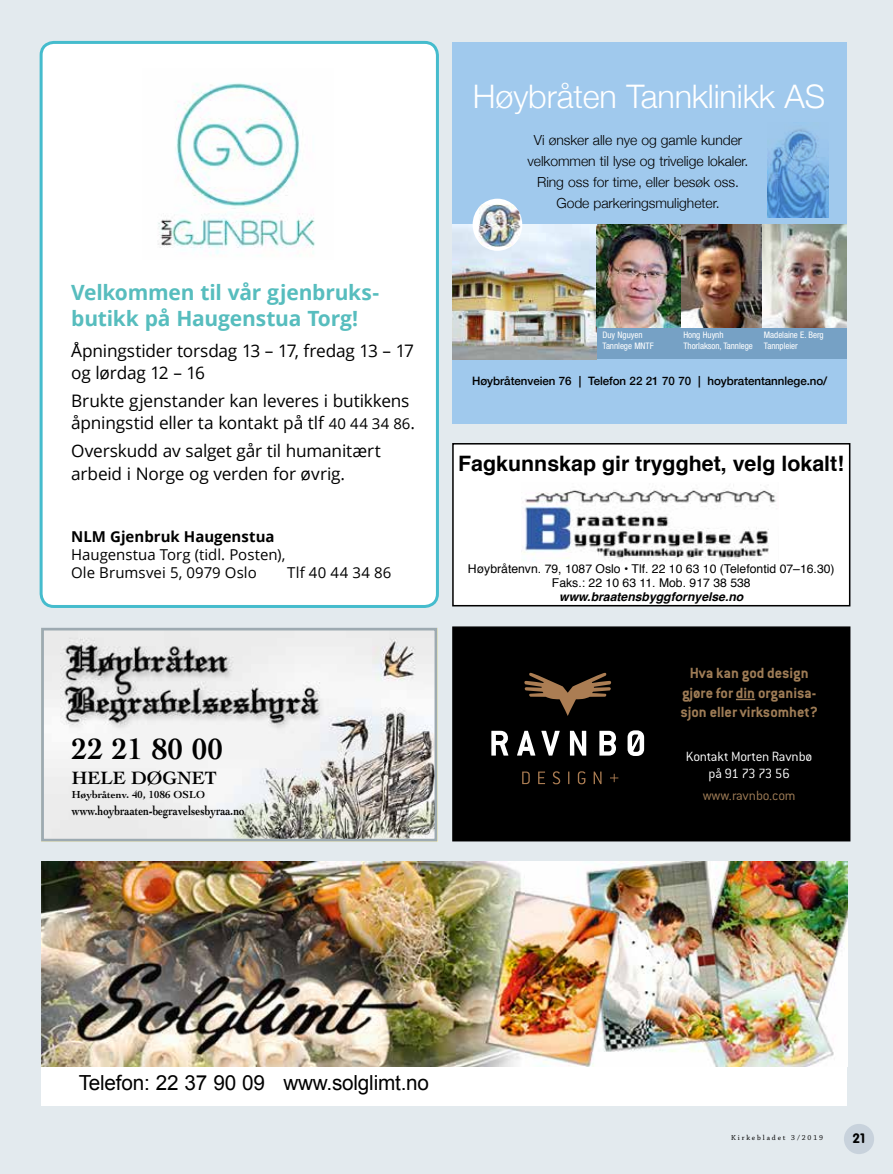
<style>
.page{position:relative;width:893px;height:1174px;background:#e3eaee}
.page>*{position:absolute;margin:0;border:0;box-sizing:border-box;transform-origin:0 0}
.t1{font:300 32.4px "Helvetica Neue";letter-spacing:-.005em;color:#fff}
.t2{font:700 30.9px "Cochin";color:#000}
.t3{font:700 21.3px "Helvetica";color:#000}
.t4{font:700 21px/25.5px "Open Sans";letter-spacing:-.01em;color:#57bdbe}
.t5{font:20.7px "Arial";letter-spacing:-.01em;color:#000}
.t6{font:700 18.75px "Cochin";color:#000}
.t7{font:17.25px/22.5px "Open Sans";letter-spacing:-.01em;color:#000}
.t8{font:700 16.2px/19.5px "Conduit ITC";color:#9e7c56;text-align:center}
.t9{font:15px/18px "Open Sans";color:#000}
.t10{font:700 15px "Open Sans";color:#000}
.t11{font:15px "Open Sans";letter-spacing:.02em;color:#000}
.t12{font:300 14.7px/17.7px "Conduit ITC";letter-spacing:-.015em;color:#fff;text-align:center}
.t13{font:300 14.7px "Conduit ITC";letter-spacing:-.01em;color:#9e7c56}
.t14{font:300 13.95px/20.9px "Helvetica Neue";letter-spacing:-.005em;color:#000;text-align:center}
.t15{font:700 13.5px "Cochin";color:#000;scale:.78 1}
.t16{font:700 13.5px "VAG Rounded";color:#000}
.t17{font:12.15px/13.6px "Helvetica";color:#000;text-align:center}
.t18{font:italic 700 12.15px "Helvetica";color:#000}
.t19{font:12.15px "Optima";color:#000}
.t20{font:500 11.55px "Helvetica Neue";letter-spacing:-.005em;color:#000}
.t21{font:700 10.8px "Cochin";color:#000}
.t22{font:condensed 9px/10.8px "Helvetica Neue LT Std";letter-spacing:-.005em;color:#fff}
.t23{font:7.5px "Chaparral Pro";letter-spacing:.25em;color:#000}
.s1{font-size:15px}
.s2{font-weight:700}
</style>
<div class="page">
<div style="left:42px;top:861px;width:805px;height:245px;background:#fff"></div>
<img style="left:42px;top:861px;width:805px;height:205px">
<img style="left:45px;top:632px;width:388px;height:205px">
<div style="left:41px;top:628px;width:396px;height:213px;border:3px solid #9daab1"></div>
<svg style="left:422px;top:826px;width:8px;height:8px"></svg>
<div style="left:452px;top:443px;width:398px;height:162px;background:#fff"></div>
<img style="left:523px;top:485px;width:253px;height:76px">
<div style="left:452px;top:443px;width:398px;height:163px;border:2px solid #000"></div>
<div style="left:41px;top:42px;width:396px;height:564px;background:#fff;border-radius:13px"></div>
<div style="left:40px;top:41px;width:399px;height:567px;border:3px solid #45bccd;border-radius:13px"></div>
<div style="left:452px;top:42px;width:395px;height:382px;background:#a0c9ed"></div>
<div style="left:453px;top:225px;width:394px;height:134px;background:#76a1c5"></div>
<img style="left:767px;top:128px;width:61px;height:90px">
<img style="left:453px;top:225px;width:143px;height:134px">
<div style="left:473px;top:199px;width:49px;height:52px;background:#fff;border-radius:50%"></div>
<img style="left:479px;top:204px;width:41px;height:42px">
<img style="left:596px;top:225px;width:251px;height:102px">
<img style="left:158px;top:83px;width:157px;height:173px">
<div style="left:452px;top:626px;width:398px;height:215px;background:#000;border:1px solid #000"></div>
<svg style="left:491px;top:731px;width:17px;height:24px"></svg>
<svg style="left:517px;top:731px;width:18px;height:24px"></svg>
<svg style="left:541px;top:731px;width:19px;height:24px"></svg>
<svg style="left:570px;top:731px;width:16px;height:24px"></svg>
<svg style="left:599px;top:731px;width:17px;height:24px"></svg>
<svg style="left:628px;top:730px;width:16px;height:26px"></svg>
<svg style="left:524px;top:672px;width:87px;height:44px"></svg>
<svg style="left:522px;top:771px;width:8px;height:13px"></svg>
<svg style="left:538px;top:771px;width:7px;height:13px"></svg>
<svg style="left:553px;top:771px;width:7px;height:13px"></svg>
<svg style="left:568px;top:771px;width:1px;height:13px"></svg>
<svg style="left:578px;top:771px;width:7px;height:13px"></svg>
<svg style="left:594px;top:771px;width:7px;height:13px"></svg>
<svg style="left:610px;top:773px;width:8px;height:9px"></svg>
<svg style="left:736px;top:699px;width:19px;height:1px"></svg>
<div style="left:844px;top:1123px;width:30px;height:31px;background:#c8d2dc;border-radius:50%"></div>
<h1 class="t1" style="left:473px;top:71px;width:354px">Høybråten Tannklinikk AS</h1>
<p class="t14" style="left:528px;top:129px;width:222px">Vi ønsker alle nye og gamle kunder velkommen til lyse og trivelige lokaler.<br>Ring oss for time, eller besøk oss.<br>Gode parkeringsmuligheter.</p>
<p class="t4" style="left:71px;top:279px;width:309px">Velkommen til vår gjenbruks&shy;butikk på Haugenstua Torg!</p>
<p class="t7" style="left:71px;top:339px;width:344px">Åpningstider torsdag 13 – 17, fredag 13 – 17 og lørdag 12 – 16</p>
<p class="t7" style="left:71px;top:389px;width:345px">Brukte gjenstander kan leveres i butikkens åpningstid eller ta kontakt på tlf <span class="s1">40 44 34 86</span>.</p>
<p class="t7" style="left:71px;top:439px;width:311px">Overskudd av salget går til humanitært arbeid i Norge og verden for øvrig.</p>
<p class="t10" style="left:71px;top:525px;width:205px">NLM Gjenbruk Haugenstua</p>
<p class="t9" style="left:71px;top:545px;width:216px">Haugenstua Torg (tidl. Posten),<br>Ole Brumsvei 5, 0979 Oslo</p>
<p class="t11" style="left:287px;top:562px;width:106px">Tlf 40 44 34 86</p>
<p class="t19" style="left:344px;top:566px;width:95px"><span class="s2">Faks:</span> 22 10 63 11</p>
<p class="t22" style="left:603px;top:329px;width:53px">Duy Nguyen<br>Tannlege MNTF</p>
<p class="t22" style="left:764px;top:329px;width:61px">Madelaine E. Berg<br>Tannpleier</p>
<p class="t22" style="left:683px;top:329px;width:71px">Hong Huynh<br>Thorlakson, Tannlege</p>
<p class="t20" style="left:472px;top:371px;width:357px">Høybråtenveien 76 | Telefon 22 21 70 70 | hoybratentannlege.no/</p>
<p class="t3" style="left:458px;top:446px;width:388px">Fagkunnskap gir trygghet, velg lokalt!</p>
<p class="t17" style="left:468px;top:562px;width:368px">Høybråtenvn. 79, 1087 Oslo • Tlf. 22 10 63 10 (Telefontid 07–16.30)<br>Faks.: 22 10 63 11. Mob. 917 38 538</p>
<p class="t18" style="left:559px;top:586px;width:186px">www.braatensbyggfornyelse.no</p>
<h2 class="t2" style="left:72px;top:731px;width:153px">22 21 80 00</h2>
<p class="t6" style="left:72px;top:766px;width:146px">HELE DØGNET</p>
<p class="t21" style="left:72px;top:788px;width:135px">Høybråtenv. 40, 1086 OSLO</p>
<p class="t15" style="left:72px;top:802px;width:223px">www.hoybraaten-begravelsesbyraa.no</p>
<p class="t8" style="left:680px;top:663px;width:139px">Hva kan god design gjøre for din organisa&shy;sjon eller virksomhet?</p>
<p class="t12" style="left:686px;top:747px;width:128px">Kontakt Morten Ravnbø på 91 73 73 56</p>
<p class="t13" style="left:703px;top:787px;width:94px">www.ravnbo.com</p>
<p class="t5" style="left:79px;top:1069px;width:352px">Telefon: 22 37 90 09 www.solglimt.no</p>
<p class="t23" style="left:731px;top:1133px;width:94px">Kirkebladet 3/2019</p>
<p class="t16" style="left:853px;top:1130px;width:14px">21</p>
</div>
